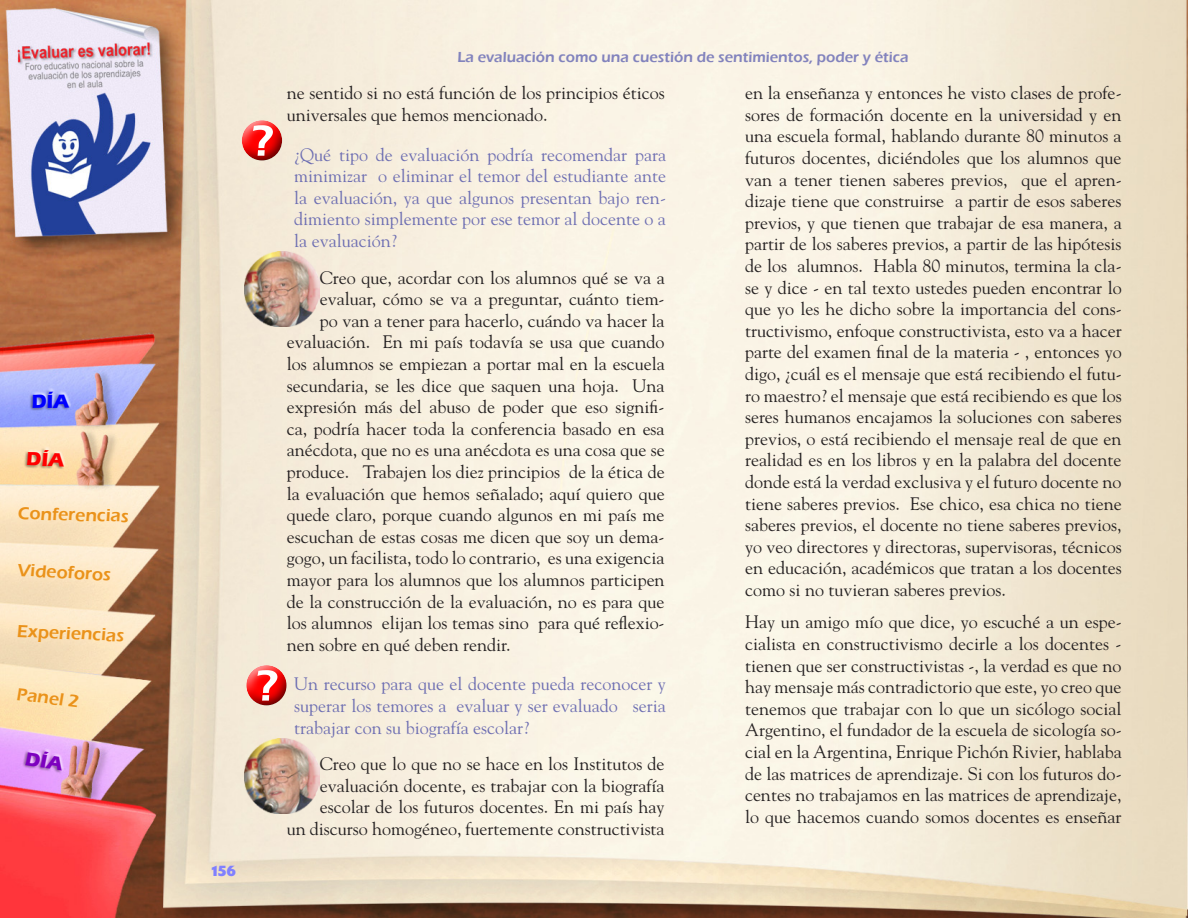
<style>
.page{position:relative;width:1188px;height:918px;background:#fff}
.page>*{position:absolute;margin:0;border:0;box-sizing:border-box;transform-origin:0 0}
.respuesta_fotoo{font:18px/21.6px "Goudy";color:#231f20;text-align:justify}
.respuesta{font:18px/21.6px "Goudy";color:#231f20;text-align:justify}
.pregunta{font:18px/21.6px "Goudy";color:#6d6eb2;text-align:justify}
.t1{font:600 18px "Eras ITC";color:#ea921a}
.t2{font:600 15px "Eras ITC";color:#8283bd}
.t3{font:700 15px "Delta";color:#8080ff}
</style>
<div class="page">
<img style="left:0;top:0;width:1188px;height:918px">
<div style="left:239px;top:119px;width:43px;height:43px;background:#231f20;opacity:.75"></div>
<svg style="left:253px;top:125px;width:20px;height:31px"></svg>
<img style="left:245px;top:252px;width:75px;height:75px">
<div style="left:243px;top:664px;width:44px;height:43px;background:#231f20;opacity:.75"></div>
<svg style="left:257px;top:670px;width:20px;height:31px"></svg>
<img style="left:245px;top:738px;width:75px;height:75px">
<svg style="left:11px;top:375px;width:160px;height:127px;background:#cdb2aa"></svg>
<svg style="left:0;top:715px;width:172px;height:118px;background:#cf7d86"></svg>
<p class="t1" style="left:18px;top:503px;width:112px;rotate:1deg">Conferencias</p>
<p class="t1" style="left:18px;top:560px;width:95px;rotate:3deg">Videoforos</p>
<p class="t1" style="left:17px;top:621px;width:109px;rotate:2deg">Experiencias</p>
<p class="t1" style="left:18px;top:684px;width:64px;rotate:7deg">Panel 2</p>
<p class="t3" style="left:210px;top:862px;width:27px">156</p>
<p class="t2" style="left:457px;top:48px;width:453px">La evaluación como una cuestión de sentimientos, poder y ética</p>
<p class="respuesta_fotoo" style="left:287px;top:82px;width:379px">ne sentido si no está función de los principios éticos universales que hemos mencionado.</p>
<p class="pregunta" style="left:294px;top:143px;width:373px">¿Qué tipo de evaluación podría recomendar para minimizar o eliminar el temor del estudiante ante la evaluación, ya que algunos presentan bajo ren&shy;dimiento simplemente por ese temor al docente o a la evaluación?</p>
<p class="respuesta_fotoo" style="left:320px;top:266px;width:346px">Creo que, acordar con los alumnos qué se va a</p>
<p class="respuesta_fotoo" style="left:320px;top:288px;width:346px">evaluar, cómo se va a preguntar, cuánto tiem-</p>
<p class="respuesta_fotoo" style="left:320px;top:309px;width:346px">po van a tener para hacerlo, cuándo va hacer la</p>
<p class="respuesta_fotoo" style="left:287px;top:331px;width:379px">evaluación. En mi país todavía se usa que cuando</p>
<p class="respuesta_fotoo" style="left:287px;top:352px;width:379px">los alumnos se empiezan a portar mal en la escuela</p>
<p class="respuesta_fotoo" style="left:287px;top:374px;width:379px">secundaria, se les dice que saquen una hoja. Una</p>
<p class="respuesta_fotoo" style="left:287px;top:396px;width:379px">expresión más del abuso de poder que eso signifi-</p>
<p class="respuesta_fotoo" style="left:287px;top:417px;width:379px">ca, podría hacer toda la conferencia basado en esa</p>
<p class="respuesta_fotoo" style="left:287px;top:439px;width:379px">anécdota, que no es una anécdota es una cosa que se</p>
<p class="respuesta_fotoo" style="left:287px;top:460px;width:379px">produce. Trabajen los diez principios de la ética de</p>
<p class="respuesta_fotoo" style="left:287px;top:482px;width:379px">la evaluación que hemos señalado; aquí quiero que</p>
<p class="respuesta_fotoo" style="left:287px;top:504px;width:379px">quede claro, porque cuando algunos en mi país me</p>
<p class="respuesta_fotoo" style="left:287px;top:525px;width:379px">escuchan de estas cosas me dicen que soy un dema-</p>
<p class="respuesta_fotoo" style="left:287px;top:547px;width:379px">gogo, un facilista, todo lo contrario, es una exigencia</p>
<p class="respuesta_fotoo" style="left:287px;top:568px;width:379px">mayor para los alumnos que los alumnos participen</p>
<p class="respuesta_fotoo" style="left:287px;top:590px;width:379px">de la construcción de la evaluación, no es para que</p>
<p class="respuesta_fotoo" style="left:287px;top:612px;width:379px">los alumnos elijan los temas sino para qué reflexio-</p>
<p class="respuesta_fotoo" style="left:287px;top:633px;width:225px">nen sobre en qué deben rendir.</p>
<p class="pregunta" style="left:294px;top:673px;width:373px">Un recurso para que el docente pueda reconocer y superar los temores a evaluar y ser evaluado seria trabajar con su biografía escolar?</p>
<p class="respuesta_fotoo" style="left:287px;top:753px;width:379px;text-align:right">Creo que lo que no se hace en los Institutos de evaluación docente, es trabajar con la biografía escolar de los futuros docentes. En mi país hay<br>un discurso homogéneo, fuertemente constructivista</p>
<p class="respuesta_fotoo" style="left:745px;top:82px;width:378px">en la enseñanza y entonces he visto clases de profe&shy;sores de formación docente en la universidad y en una escuela formal, hablando durante 80 minutos a futuros docentes, diciéndoles que los alumnos que van a tener tienen saberes previos, que el apren&shy;dizaje tiene que construirse a partir de esos saberes previos, y que tienen que trabajar de esa manera, a partir de los saberes previos, a partir de las hipótesis de los alumnos. Habla 80 minutos, termina la cla&shy;se y dice - en tal texto ustedes pueden encontrar lo que yo les he dicho sobre la importancia del cons&shy;tructivismo, enfoque constructivista, esto va a hacer parte del examen final de la materia - , entonces yo digo, ¿cuál es el mensaje que está recibiendo el futu&shy;ro maestro? el mensaje que está recibiendo es que los seres humanos encajamos la soluciones con saberes previos, o está recibiendo el mensaje real de que en realidad es en los libros y en la palabra del docente donde está la verdad exclusiva y el futuro docente no tiene saberes previos. Ese chico, esa chica no tiene saberes previos, el docente no tiene saberes previos, yo veo directores y directoras, supervisoras, técnicos en educación, académicos que tratan a los docentes como si no tuvieran saberes previos.</p>
<p class="respuesta" style="left:745px;top:611px;width:378px">Hay un amigo mío que dice, yo escuché a un espe&shy;cialista en constructivismo decirle a los docentes - tienen que ser constructivistas -, la verdad es que no hay mensaje más contradictorio que este, yo creo que tenemos que trabajar con lo que un sicólogo social Argentino, el fundador de la escuela de sicología so&shy;cial en la Argentina, Enrique Pichón Rivier, hablaba de las matrices de aprendizaje. Si con los futuros do&shy;centes no trabajamos en las matrices de aprendizaje, lo que hacemos cuando somos docentes es enseñar</p>
</div>
